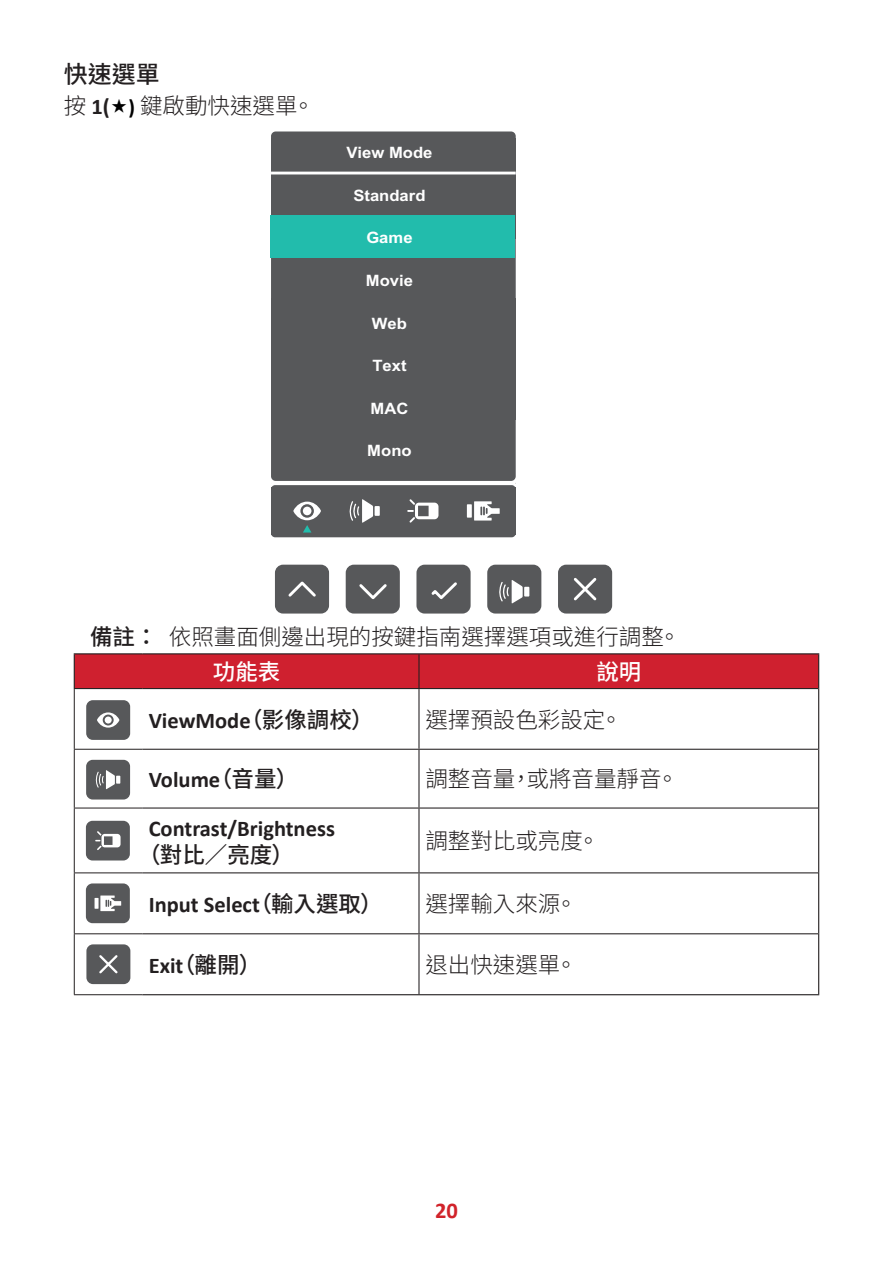
<style>
.page{position:relative;width:893px;height:1263px;background:#fff}
.page>*{position:absolute;margin:0;border:0;box-sizing:border-box;transform-origin:0 0}
.t1{font:500 24px "Noto Sans TC";color:#231f20}
.t2{font:300 22.5px/35.2px "Noto Sans TC";color:#231f20}
.t3{font:700 22.5px "Calibri";color:#231f20}
.t4{font:500 22.5px "Noto Sans TC";color:#231f20}
.t5{font:700 22.5px "Calibri";color:#d1232a}
.t6{font:500 22.5px "Noto Sans TC";color:#fff}
.t7{font:700 15.6px "Arial";color:#fff;scale:1.06 1}
.s1{font-family:"Calibri";font-weight:700}
.s2{font-family:"Calibri";font-weight:700;font-size:21px;color:#000}
.s3{font-weight:500}
.s4{font-weight:500;color:#fff}
.s5{font-family:"Noto Sans TC";font-weight:500}
</style>
<div class="page">
<div style="left:271px;top:485px;width:245px;height:52px;background:#57585a;border-radius:4px"></div>
<div style="left:271px;top:131px;width:245px;height:350px;background:#57585a;border-radius:5px"></div>
<div style="left:271px;top:216px;width:244px;height:42px;background:#22bcac"></div>
<div style="left:275px;top:565px;width:54px;height:48px;background:#57585a;border-radius:8px"></div>
<svg style="left:288px;top:581px;width:28px;height:16px"></svg>
<div style="left:346px;top:565px;width:54px;height:48px;background:#57585a;border-radius:8px"></div>
<svg style="left:359px;top:584px;width:28px;height:16px"></svg>
<div style="left:416px;top:565px;width:55px;height:48px;background:#57585a;border-radius:8px"></div>
<svg style="left:431px;top:582px;width:26px;height:18px"></svg>
<hr style="left:271px;top:172px;width:245px;height:2px;background:#fff">
<svg style="left:407px;top:499px;width:31px;height:24px"></svg>
<div style="left:467px;top:504px;width:5px;height:14px;background:#fff"></div>
<svg style="left:474px;top:501px;width:26px;height:19px"></svg>
<div style="left:558px;top:565px;width:54px;height:48px;background:#57585a;border-radius:8px"></div>
<svg style="left:573px;top:578px;width:24px;height:23px"></svg>
<div style="left:487px;top:565px;width:54px;height:48px;background:#57585a;border-radius:8px"></div>
<div style="left:524px;top:587px;width:5px;height:9px;background:#fff"></div>
<svg style="left:499px;top:580px;width:24px;height:23px"></svg>
<div style="left:375px;top:506px;width:5px;height:10px;background:#fff"></div>
<svg style="left:349px;top:499px;width:24px;height:24px"></svg>
<svg style="left:293px;top:502px;width:28px;height:30px"></svg>
<div style="left:75px;top:654px;width:743px;height:34px;background:#cf202f"></div>
<hr style="left:74px;top:653px;width:68px;height:1px;background:#231f20">
<hr style="left:74px;top:654px;width:1px;height:34px;background:#231f20">
<hr style="left:142px;top:653px;width:277px;height:1px;background:#231f20">
<hr style="left:419px;top:653px;width:400px;height:1px;background:#231f20">
<hr style="left:818px;top:654px;width:1px;height:34px;background:#231f20">
<hr style="left:818px;top:688px;width:1px;height:61px;background:#231f20">
<hr style="left:818px;top:749px;width:1px;height:59px;background:#231f20">
<hr style="left:818px;top:808px;width:1px;height:65px;background:#231f20">
<hr style="left:818px;top:873px;width:1px;height:61px;background:#231f20">
<hr style="left:818px;top:934px;width:1px;height:60px;background:#231f20">
<hr style="left:142px;top:994px;width:277px;height:1px;background:#231f20">
<hr style="left:419px;top:994px;width:400px;height:1px;background:#231f20">
<hr style="left:418px;top:654px;width:1px;height:34px;background:#231f20">
<hr style="left:74px;top:688px;width:68px;height:1px;background:#231f20">
<hr style="left:142px;top:688px;width:277px;height:1px;background:#231f20">
<hr style="left:419px;top:688px;width:399px;height:1px;background:#231f20">
<hr style="left:418px;top:689px;width:1px;height:60px;background:#231f20">
<hr style="left:142px;top:749px;width:277px;height:1px;background:#231f20">
<hr style="left:419px;top:749px;width:399px;height:1px;background:#231f20">
<hr style="left:418px;top:750px;width:1px;height:57px;background:#231f20">
<hr style="left:142px;top:807px;width:277px;height:1px;background:#231f20">
<hr style="left:419px;top:807px;width:399px;height:1px;background:#231f20">
<hr style="left:418px;top:808px;width:1px;height:64px;background:#231f20">
<hr style="left:142px;top:872px;width:277px;height:1px;background:#231f20">
<hr style="left:419px;top:872px;width:399px;height:1px;background:#231f20">
<hr style="left:418px;top:873px;width:1px;height:60px;background:#231f20">
<hr style="left:142px;top:933px;width:277px;height:1px;background:#231f20">
<hr style="left:419px;top:933px;width:399px;height:1px;background:#231f20">
<hr style="left:418px;top:934px;width:1px;height:60px;background:#231f20">
<hr style="left:74px;top:689px;width:1px;height:60px;background:#231f20">
<hr style="left:74px;top:749px;width:68px;height:1px;background:#231f20">
<hr style="left:74px;top:750px;width:1px;height:58px;background:#231f20">
<hr style="left:74px;top:808px;width:68px;height:1px;background:#231f20">
<hr style="left:74px;top:808px;width:1px;height:64px;background:#231f20">
<hr style="left:74px;top:872px;width:68px;height:1px;background:#231f20">
<hr style="left:74px;top:873px;width:1px;height:60px;background:#231f20">
<hr style="left:74px;top:933px;width:68px;height:1px;background:#231f20">
<hr style="left:74px;top:934px;width:1px;height:60px;background:#231f20">
<hr style="left:74px;top:994px;width:68px;height:1px;background:#231f20">
<div style="left:86px;top:700px;width:44px;height:40px;background:#57585a;border-radius:7px"></div>
<svg style="left:97px;top:712px;width:22px;height:16px"></svg>
<div style="left:105px;top:716px;width:7px;height:7px;background:#fff;border-radius:50%"></div>
<div style="left:86px;top:760px;width:44px;height:39px;background:#57585a;border-radius:7px"></div>
<svg style="left:95px;top:770px;width:25px;height:19px"></svg>
<div style="left:86px;top:821px;width:44px;height:39px;background:#57585a;border-radius:7px"></div>
<svg style="left:95px;top:831px;width:26px;height:19px"></svg>
<div style="left:86px;top:883px;width:44px;height:40px;background:#57585a;border-radius:7px"></div>
<svg style="left:95px;top:898px;width:4px;height:11px"></svg>
<svg style="left:100px;top:895px;width:21px;height:16px"></svg>
<div style="left:86px;top:944px;width:44px;height:40px;background:#57585a;border-radius:7px"></div>
<svg style="left:99px;top:955px;width:19px;height:19px"></svg>
<p class="t1" style="left:64px;top:61px;width:97px">快速選單</p>
<p class="t2" style="left:64px;top:89px;width:252px">按 <span class="s1">1(</span> <span class="s2">)</span> 鍵啟動快速選單。</p>
<p class="t7" style="left:346px;top:142px;width:83px">View Mode</p>
<p class="t7" style="left:353px;top:184px;width:70px">Standard</p>
<p class="t7" style="left:366px;top:227px;width:45px">Game</p>
<p class="t7" style="left:366px;top:269px;width:46px">Movie</p>
<p class="t7" style="left:372px;top:312px;width:35px">Web</p>
<p class="t7" style="left:372px;top:355px;width:34px">Text</p>
<p class="t7" style="left:371px;top:397px;width:37px">MAC</p>
<p class="t7" style="left:367px;top:440px;width:43px">Mono</p>
<p class="t2" style="left:213px;top:619px;width:469px;text-indent:-123px"><span class="s3">備註：</span> 依照畫面側邊出現的按鍵指南選擇選項或進行調整。<span class="s4">功能表</span></p>
<p class="t6" style="left:596px;top:659px;width:46px">說明</p>
<p class="t3" style="left:149px;top:704px;width:226px">ViewMode<span class="s5">（影像調校）</span></p>
<p class="t2" style="left:425px;top:702px;width:198px">選擇預設色彩設定。</p>
<p class="t3" style="left:149px;top:764px;width:151px">Volume<span class="s5">（音量）</span></p>
<p class="t2" style="left:425px;top:762px;width:255px">調整音量，或將音量靜音。</p>
<p class="t3" style="left:149px;top:812px;width:188px">Contrast/Brightness</p>
<p class="t4" style="left:138px;top:842px;width:157px">（對比／亮度）</p>
<p class="t2" style="left:425px;top:824px;width:176px">調整對比或亮度。</p>
<p class="t3" style="left:149px;top:889px;width:236px">Input Select<span class="s5">（輸入選取）</span></p>
<p class="t2" style="left:425px;top:887px;width:153px">選擇輸入來源。</p>
<p class="t3" style="left:149px;top:950px;width:114px">Exit<span class="s5">（離開）</span></p>
<p class="t2" style="left:425px;top:948px;width:153px">退出快速選單。</p>
<p class="t5" style="left:435px;top:1194px;width:24px">20</p>
</div>
